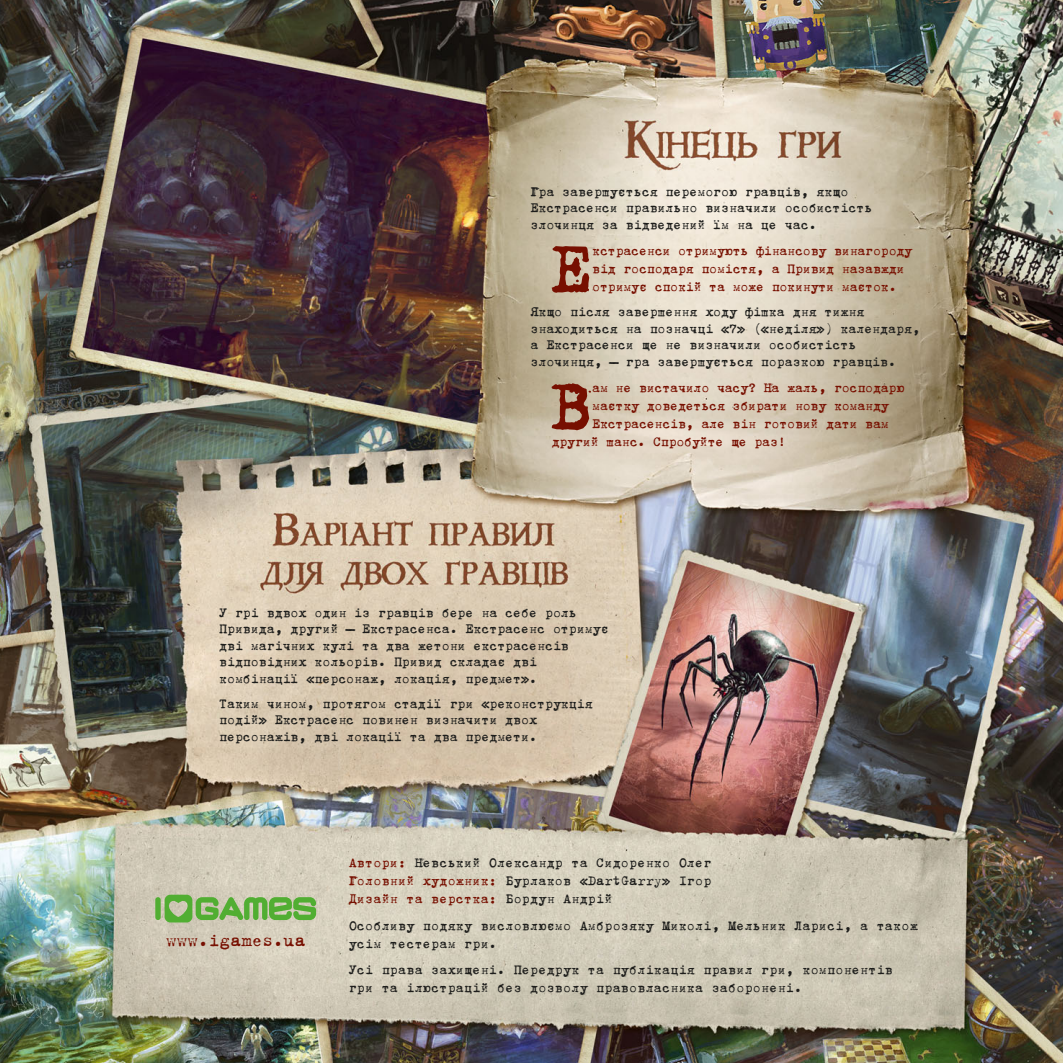
<style>
.page{position:relative;width:1063px;height:1063px;background:#fff}
.page>*{position:absolute;margin:0;border:0;box-sizing:border-box;transform-origin:0 0}
.t1{font:77.85px "Trixie C";color:#770f00}
.t2{font:19.5px "Trixie C";color:#770f00}
.t3{font:15px/16.5px "Trixie C";letter-spacing:-.02em;color:#1d1d1b}
.t4{font:15px/18px "Trixie C";letter-spacing:-.03em;color:#770f00}
.t5{font:15px/18px "Trixie C";color:#1d1d1b}
.s1{color:#770f00}
</style>
<div class="page">
<img style="left:0;top:0;width:1063px;height:1063px">
<div style="left:155px;top:897px;width:6px;height:23px;background:#51ae32;border-radius:3px"></div>
<svg style="left:165px;top:895px;width:151px;height:27px;background:#88ba6c"></svg>
<p class="t3" style="left:530px;top:183px;width:344px">Гра завершується перемогою гравців, якщо<br>Екстрасенси правильно визначили особистість злочинця за відведений їм на це час.</p>
<h1 class="t1" style="left:550px;top:219px;width:44px">Е</h1>
<p class="t4" style="left:592px;top:241px;width:322px">кстрасенси отримують фінансову винагороду від господаря помістя, а Привид назавжди отримує спокій та може покинути маєток.</p>
<p class="t3" style="left:530px;top:303px;width:391px">Якщо після завершення ходу фішка дня тижня знаходиться на позначці «7» («неділя») календаря, а Екстрасенси ще не визначили особистість злочинця, — гра завершується поразкою гравців.</p>
<h1 class="t1" style="left:549px;top:356px;width:44px">В</h1>
<p class="t4" style="left:592px;top:378px;width:314px">ам не вистачило часу? На жаль, господарю</p>
<p class="t4" style="left:592px;top:396px;width:298px">маєтку доведеться збирати нову команду</p>
<p class="t4" style="left:592px;top:414px;width:298px">Екстрасенсів, але він готовий дати вам</p>
<p class="t4" style="left:552px;top:432px;width:236px">другий шанс. Спробуйте ще раз!</p>
<p class="t3" style="left:219px;top:603px;width:391px">У грі вдвох один із гравців бере на себе роль Привида, другий — Екстрасенса. Екстрасенс отримує дві магічних кулі та два жетони екстрасенсів відповідних кольорів. Привид складає дві комбінації «персонаж, локація, предмет».</p>
<p class="t3" style="left:219px;top:694px;width:375px">Таким чином, протягом стадії гри «реконструкція подій» Екстрасенс повинен визначити двох персонажів, дві локації та два предмети.</p>
<h2 class="t2" style="left:166px;top:928px;width:141px">www.igames.ua</h2>
<p class="t3" style="left:349px;top:853px;width:364px;line-height:18px;text-align:justify"><span class="s1">Автори:</span> Невський Олександр та Сидоренко Олег <span class="s1">Головний художник:</span> Бурлаков «DartGarry» Ігор <span class="s1">Дизайн та верстка:</span> Бордун Андрій</p>
<p class="t5" style="left:349px;top:916px;width:571px">Особливу подяку висловлюємо Амброзяку Миколі, Мельник Ларисі, а також усім тестерам гри.</p>
<p class="t5" style="left:349px;top:960px;width:546px">Усі права захищені. Передрук та публікація правил гри, компонентів гри та ілюстрацій без дозволу правовласника заборонені.</p>
</div>
